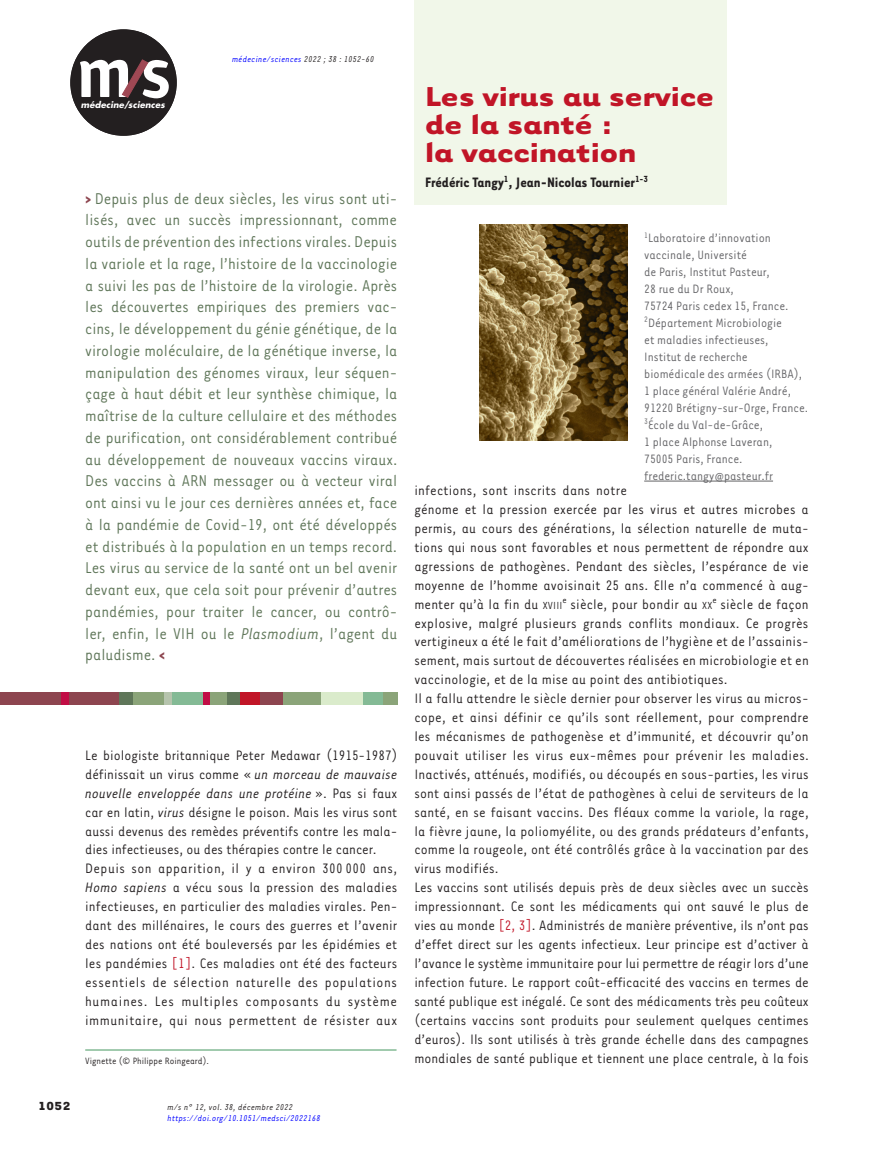
<style>
.page{position:relative;width:894px;height:1149px;background:#fff}
.page>*{position:absolute;margin:0;border:0;box-sizing:border-box;transform-origin:0 0}
.t1{font:700 31.5px/28.2px "Tarzana Wide";color:#c11527}
.t2{font:18px/21.8px "Tarzana Narrow";color:#5f7659;text-align:justify}
.t3{font:15.75px/18.9px "Tarzana Narrow";letter-spacing:.01em;color:#231f20}
.t4{font:700 15.75px "Tarzana Narrow";color:#231f20}
.t5{font:13.95px/17px "Tarzana Narrow";color:#636366}
.t6{font:700 13.5px "Tarzana Wide";color:#231f20}
.t7{font:10.5px "Tarzana Narrow";color:#231f20}
.t8{font:italic 9.75px "Tarzana Narrow";letter-spacing:.025em;color:#00f}
.t9{font:italic 9.75px "Tarzana Narrow";letter-spacing:.025em;color:#231f20}
.t10{font:italic 700 8.55px "Futura";letter-spacing:.01em;color:#fff}
.s1{color:#231f20}
.s2{font-weight:700;color:#8d454f}
.s3{font-style:italic}
.s4{color:#c11527}
.s5{font-size:11.85px}
</style>
<div class="page">
<div style="left:70px;top:29px;width:107px;height:107px;background:#231f20;border-radius:50%"></div>
<svg style="left:80px;top:60px;width:89px;height:38px"></svg>
<div style="left:414px;top:0;width:312px;height:205px;background:#f1f7e9"></div>
<div style="left:0;top:692px;width:120px;height:13px;background:#8d454f"></div>
<div style="left:119px;top:692px;width:18px;height:13px;background:#5f7659"></div>
<div style="left:226px;top:692px;width:14px;height:13px;background:#5f7659"></div>
<div style="left:133px;top:692px;width:32px;height:13px;background:#8ba479"></div>
<div style="left:169px;top:692px;width:34px;height:13px;background:#84ba95"></div>
<div style="left:362px;top:692px;width:21px;height:13px;background:#84ba95"></div>
<div style="left:207px;top:692px;width:20px;height:13px;background:#8ba479"></div>
<div style="left:382px;top:692px;width:15px;height:13px;background:#8ba479"></div>
<div style="left:281px;top:692px;width:40px;height:13px;background:#8ba479"></div>
<div style="left:321px;top:692px;width:41px;height:13px;background:#daebcb"></div>
<div style="left:164px;top:692px;width:8px;height:13px;background:#b6c4ad"></div>
<div style="left:61px;top:692px;width:7px;height:13px;background:#c10d45"></div>
<div style="left:203px;top:692px;width:6px;height:13px;background:#c10d45"></div>
<div style="left:240px;top:692px;width:29px;height:13px;background:#c11527"></div>
<div style="left:260px;top:692px;width:22px;height:13px;background:#8d454f"></div>
<hr style="left:644px;top:481px;width:128px;height:1px;background:#636366">
<img style="left:479px;top:225px;width:148px;height:215px">
<hr style="left:85px;top:1049px;width:311px;height:1px;background:#84ba95">
<p class="t10" style="left:81px;top:99px;width:85px">médecine/sciences</p>
<p class="t8" style="left:232px;top:54px;width:144px">médecine/sciences <span class="s1">2022 ; 38 : 1052-60</span></p>
<p class="t2" style="left:85px;top:186px;width:313px"><span class="s2">&gt;</span> Depuis plus de deux siècles, les virus sont uti&shy;lisés, avec un succès impressionnant, comme outils de prévention des infections virales. Depuis la variole et la rage, l’histoire de la vaccinologie a suivi les pas de l’histoire de la virologie. Après les découvertes empiriques des premiers vac&shy;cins, le développement du génie génétique, de la virologie moléculaire, de la génétique inverse, la manipulation des génomes viraux, leur séquen&shy;çage à haut débit et leur synthèse chimique, la maîtrise de la culture cellulaire et des méthodes de purification, ont considérablement contribué au développement de nouveaux vaccins viraux.<br>Des vaccins à ARN messager ou à vecteur viral ont ainsi vu le jour ces dernières années et, face à la pandémie de Covid-19, ont été développés et distribués à la population en un temps record.<br>Les virus au service de la santé ont un bel avenir devant eux, que cela soit pour prévenir d’autres pandémies, pour traiter le cancer, ou contrô&shy;ler, enfin, le VIH ou le <span class="s3">Plasmodium</span>, l’agent du paludisme. <span class="s2">&lt;</span></p>
<p class="t6" style="left:38px;top:1097px;width:34px">1052</p>
<p class="t3" style="left:85px;top:745px;width:314px">Le biologiste britannique Peter Medawar (1915-1987) définissait un virus comme « <span class="s3">un morceau de mauvaise nouvelle enveloppée dans une protéine</span> ». Pas si faux car en latin, <span class="s3">virus</span> désigne le poison. Mais les virus sont aussi devenus des remèdes préventifs contre les mala&shy;dies infectieuses, ou des thérapies contre le cancer.<br>Depuis son apparition, il y a environ 300 000 ans, <span class="s3">Homo sapiens</span> a vécu sous la pression des maladies infectieuses, en particulier des maladies virales. Pen&shy;dant des millénaires, le cours des guerres et l’avenir des nations ont été bouleversés par les épidémies et les pandémies <span class="s4">[1]</span>. Ces maladies ont été des facteurs essentiels de sélection naturelle des populations humaines. Les multiples composants du système immunitaire, qui nous permettent de résister aux</p>
<p class="t7" style="left:85px;top:1053px;width:125px">Vignette (© Philippe Roingeard).</p>
<p class="t9" style="left:167px;top:1100px;width:127px">m/s n° 12, vol. 38, décembre 2022</p>
<p class="t8" style="left:167px;top:1112px;width:155px">https://doi.org/10.1051/medsci/2022168</p>
<h1 class="t1" style="left:425px;top:80px;width:290px">Les virus au service de la santé :<br>la vaccination</h1>
<p class="t4" style="left:425px;top:173px;width:224px">Frédéric Tangy<sup>1</sup>, Jean-Nicolas Tournier<sup>1-3</sup></p>
<p class="t5" style="left:644px;top:229px;width:165px"><sup>1</sup>Laboratoire d’innovation vaccinale, Université<br>de Paris, Institut Pasteur,<br>28 rue du Dr Roux,<br>75724 Paris cedex 15, France.<br><sup>2</sup>Département Microbiologie<br>et maladies infectieuses,<br>Institut de recherche biomédicale des armées (IRBA),<br>1 place général Valérie André,<br>91220 Brétigny-sur-Orge, France.<br><sup>3</sup>École du Val-de-Grâce,<br>1 place Alphonse Laveran,<br>75005 Paris, France. frederic.tangy@pasteur.fr</p>
<p class="t3" style="left:414px;top:480px;width:396px">infections, sont inscrits dans notre<br>génome et la pression exercée par les virus et autres microbes a permis, au cours des générations, la sélection naturelle de muta&shy;tions qui nous sont favorables et nous permettent de répondre aux agressions de pathogènes. Pendant des siècles, l’espérance de vie moyenne de l’homme avoisinait 25 ans. Elle n’a commencé à aug&shy;menter qu’à la fin du <span class="s5">xviii</span><sup>e</sup> siècle, pour bondir au <span class="s5">xx</span><sup>e</sup> siècle de façon explosive, malgré plusieurs grands conflits mondiaux. Ce progrès vertigineux a été le fait d’améliorations de l’hygiène et de l’assainis&shy;sement, mais surtout de découvertes réalisées en microbiologie et en vaccinologie, et de la mise au point des antibiotiques.<br>Il a fallu attendre le siècle dernier pour observer les virus au micros&shy;cope, et ainsi définir ce qu’ils sont réellement, pour comprendre les mécanismes de pathogenèse et d’immunité, et découvrir qu’on pouvait utiliser les virus eux-mêmes pour prévenir les maladies.<br>Inactivés, atténués, modifiés, ou découpés en sous-parties, les virus sont ainsi passés de l’état de pathogènes à celui de serviteurs de la santé, en se faisant vaccins. Des fléaux comme la variole, la rage, la fièvre jaune, la poliomyélite, ou des grands prédateurs d’enfants, comme la rougeole, ont été contrôlés grâce à la vaccination par des virus modifiés.<br>Les vaccins sont utilisés depuis près de deux siècles avec un succès impressionnant. Ce sont les médicaments qui ont sauvé le plus de vies au monde <span class="s4">[2, 3]</span>. Administrés de manière préventive, ils n’ont pas d’effet direct sur les agents infectieux. Leur principe est d’activer à l’avance le système immunitaire pour lui permettre de réagir lors d’une infection future. Le rapport coût-efficacité des vaccins en termes de santé publique est inégalé. Ce sont des médicaments très peu coûteux (certains vaccins sont produits pour seulement quelques centimes d’euros). Ils sont utilisés à très grande échelle dans des campagnes mondiales de santé publique et tiennent une place centrale, à la fois</p>
</div>
